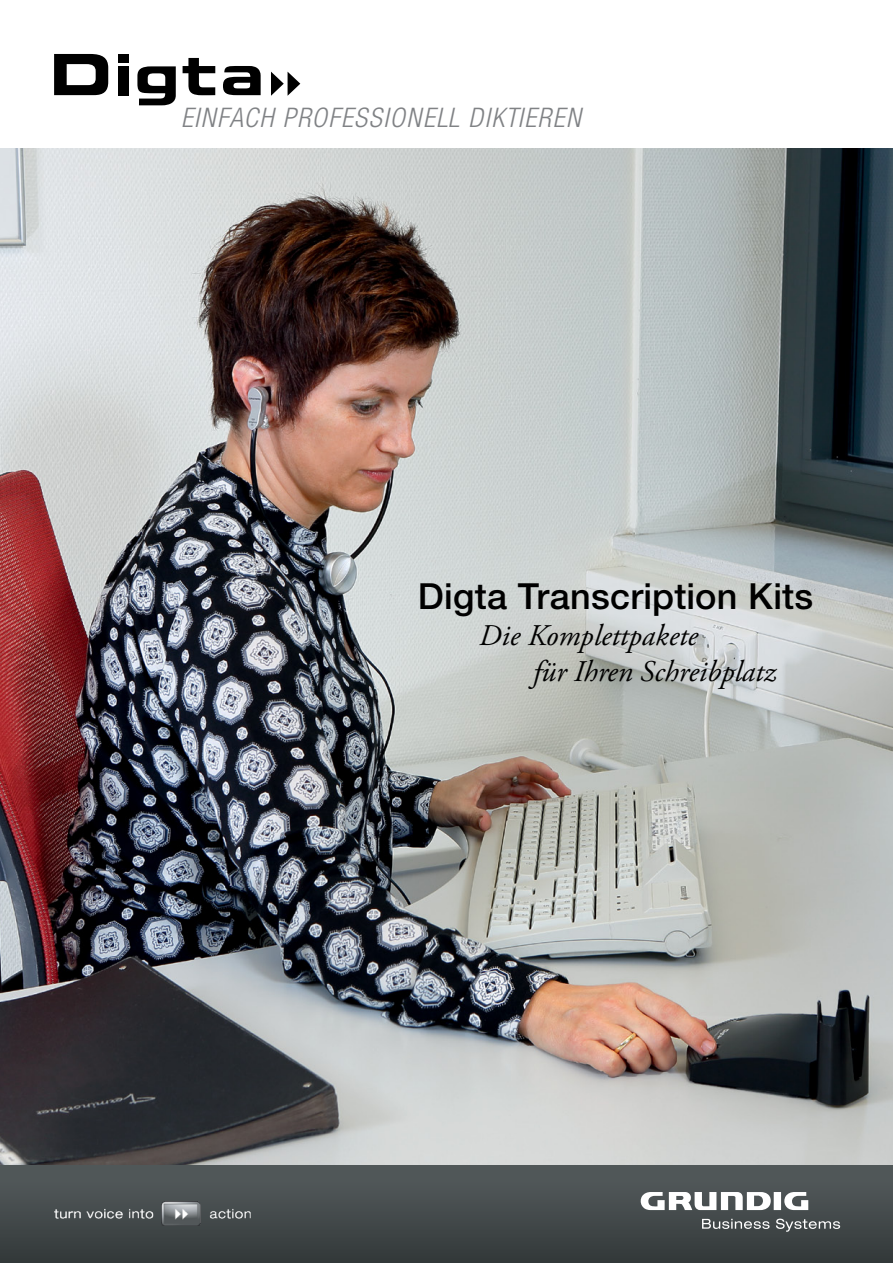
<style>
.page{position:relative;width:893px;height:1263px;background:#fff}
.page>*{position:absolute;margin:0;border:0;box-sizing:border-box;transform-origin:0 0}
.t1{font:500 36px "Helvetica Neue LT Std";letter-spacing:.005em;color:#000}
.t2{font:italic 30px/36px "Adobe Garamond Pro";color:#000}
.t3{font:italic 300 condensed 27px "Helvetica Neue LT Std";letter-spacing:.06em;color:#808285}
</style>
<div class="page">
<img style="left:0;top:149px;width:893px;height:1016px">
<div style="left:0;top:1165px;width:893px;height:98px;background:linear-gradient(to bottom,#555c5d,#34393a)"></div>
<img style="left:54px;top:1201px;width:200px;height:24px">
<svg style="left:641px;top:1192px;width:167px;height:18px"></svg>
<svg style="left:702px;top:1219px;width:68px;height:10px"></svg>
<svg style="left:776px;top:1218px;width:64px;height:14px"></svg>
<svg style="left:223px;top:66px;width:38px;height:29px"></svg>
<svg style="left:183px;top:58px;width:32px;height:37px"></svg>
<svg style="left:137px;top:66px;width:39px;height:39px"></svg>
<svg style="left:271px;top:72px;width:29px;height:24px"></svg>
<svg style="left:54px;top:54px;width:54px;height:41px"></svg>
<div style="left:118px;top:66px;width:10px;height:29px;background:#000"></div>
<div style="left:118px;top:54px;width:10px;height:9px;background:#000"></div>
<p class="t3" style="left:181px;top:102px;width:401px">EINFACH PROFESSIONELL DIKTIEREN</p>
<p class="t1" style="left:418px;top:575px;width:397px">Digta Transcription Kits</p>
<p class="t2" style="left:533px;top:619px;width:244px;text-indent:-54px">Die Komplettpakete<br>für Ihren Schreibplatz</p>
</div>
